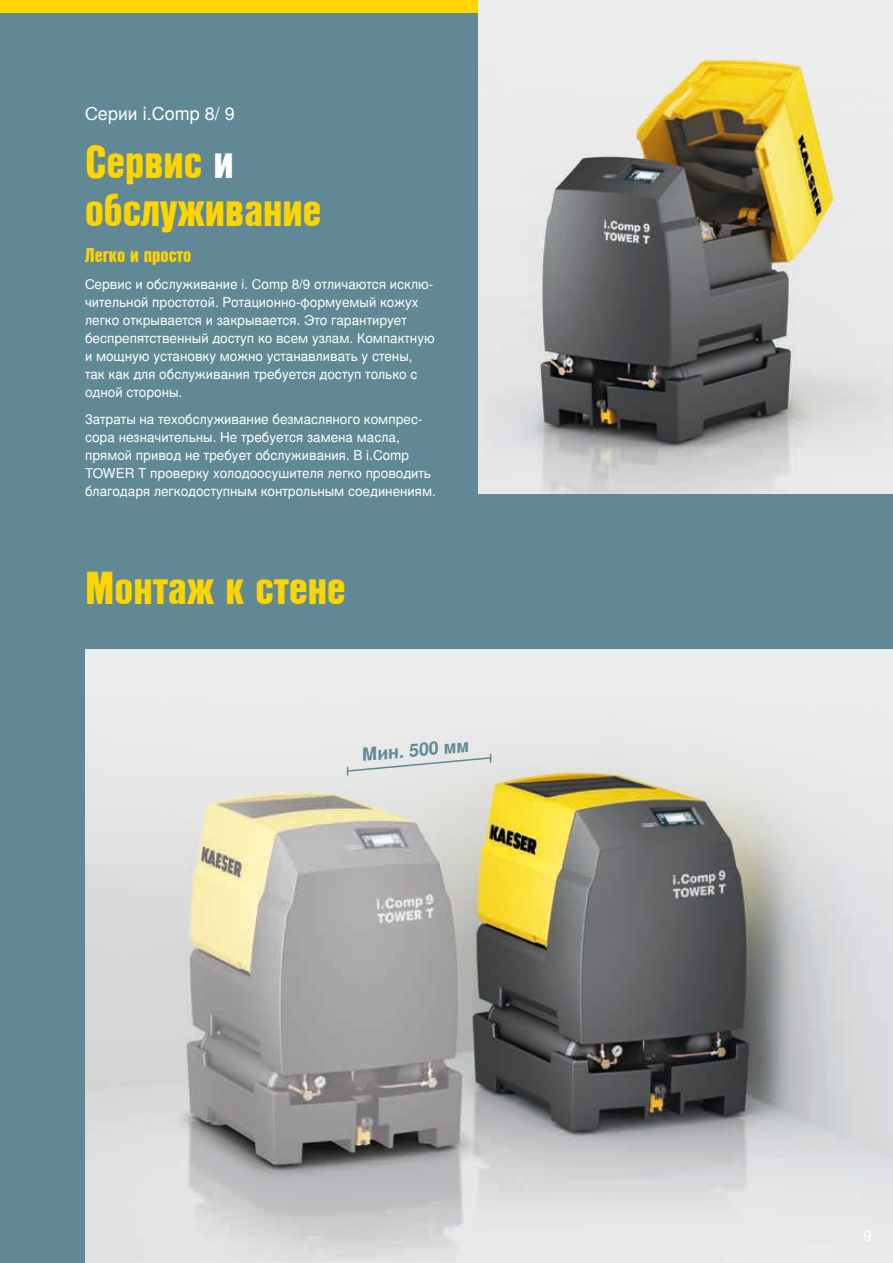
<style>
.page{position:relative;width:893px;height:1263px;background:#618995}
.page>*{position:absolute;margin:0;border:0;box-sizing:border-box;transform-origin:0 0}
.t1{font:45px/48px "Nimbus San L Bla Con";color:#ffd500}
.t2{font:19.5px "Nimbus San L Bla Con";color:#ffd500}
.t3{font:18px "Nimbus San L";color:#fff}
.t4{font:700 18px "Nimbus San L";color:#618995}
.t5{font:15px "Nimbus San L";color:#fff}
.t6{font:13.5px/18px "Nimbus San L";color:#fff}
.s1{color:#fff}
</style>
<div class="page">
<div style="left:0;top:0;width:893px;height:13px;background:#ffd500"></div>
<img style="left:85px;top:650px;width:808px;height:613px">
<img style="left:478px;top:0;width:415px;height:493px">
<svg style="left:346px;top:754px;width:147px;height:21px;background:#dbdfdf"></svg>
<h3 class="t3" style="left:85px;top:103px;width:151px">Серии i.Comp 8/ 9</h3>
<h1 class="t1" style="left:85px;top:136px;width:238px">Сервис <span class="s1">и </span>обслуживаниe</h1>
<h2 class="t2" style="left:85px;top:241px;width:108px">Легко и просто</h2>
<p class="t6" style="left:85px;top:276px;width:351px">Сервис и обслуживание i. Comp 8/9 отличаются исклю&shy;чительной простотой. Ротационно-формуемый кожух легко открывается и закрывается. Это гарантирует беспрепятственный доступ ко всем узлам. Компактную и мощную установку можно устанавливать у стены, так как для обслуживания требуется доступ только с одной стороны.</p>
<p class="t6" style="left:85px;top:411px;width:352px">Затраты на техобслуживание безмасляного компрес&shy;сора незначительны. Не требуется замена масла, прямой привод не требует обслуживания. В i.Comp TOWER T проверку холодоосушителя легко проводить благодаря легкодоступным контрольным соединениям.</p>
<h1 class="t1" style="left:85px;top:562px;width:262px">Монтаж к стене</h1>
<h3 class="t4" style="left:361px;top:744px;width:109px;rotate:-5deg">Мин. 500 мм</h3>
<p class="t5" style="left:863px;top:1226px;width:10px">9</p>
</div>
